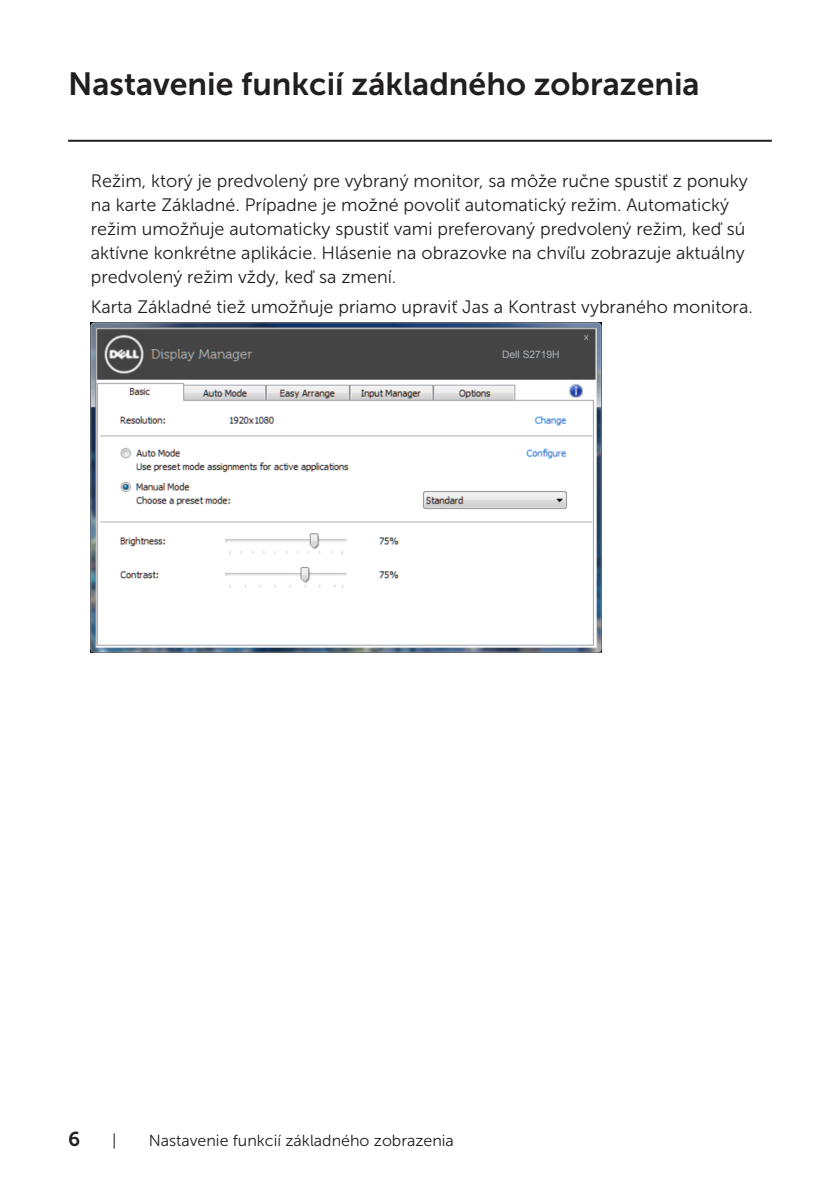
<style>
.page{position:relative;width:840px;height:1191px;background:#fff}
.page>*{position:absolute;margin:0;border:0;box-sizing:border-box;transform-origin:0 0}
.Head_1{font:32px "Museo Sans For Dell 700";color:#231f20}
.t1{font:20px "Museo Sans For Dell 700";color:#231f20}
.Paragraph{font:18px/24px "Museo Sans For Dell 300";color:#231f20}
.t2{font:16px "Museo Sans For Dell 300";color:#231f20}
.t3{font:10.2px "Arial";color:#aeb4ba}
</style>
<div class="page">
<hr style="left:68px;top:140px;width:703px;height:2px;background:#231f20">
<img style="left:91px;top:322px;width:510px;height:330px">
<div style="left:493px;top:347px;width:91px;height:14px;background:#444"></div>
<p class="Head_1" style="left:68px;top:66px;width:632px">Nastavenie funkcií základného zobrazenia</p>
<p class="Paragraph" style="left:91px;top:169px;width:658px">Režim, ktorý je predvolený pre vybraný monitor, sa môže ručne spustiť z ponuky na karte Základné. Prípadne je možné povoliť automatický režim. Automatický režim umožňuje automaticky spustiť vami preferovaný predvolený režim, keď sú aktívne konkrétne aplikácie. Hlásenie na obrazovke na chvíľu zobrazuje aktuálny predvolený režim vždy, keď sa zmení.</p>
<p class="Paragraph" style="left:91px;top:295px;width:663px">Karta Základné tiež umožňuje priamo upraviť Jas a Kontrast vybraného monitora.</p>
<p class="t3" style="left:502px;top:347px;width:59px">Dell S2719H</p>
<p class="t1" style="left:68px;top:1127px;width:14px">6</p>
<p class="t2" style="left:112px;top:1131px;width:6px">|</p>
<p class="t2" style="left:149px;top:1131px;width:306px">Nastavenie funkcií základného zobrazenia</p>
</div>
